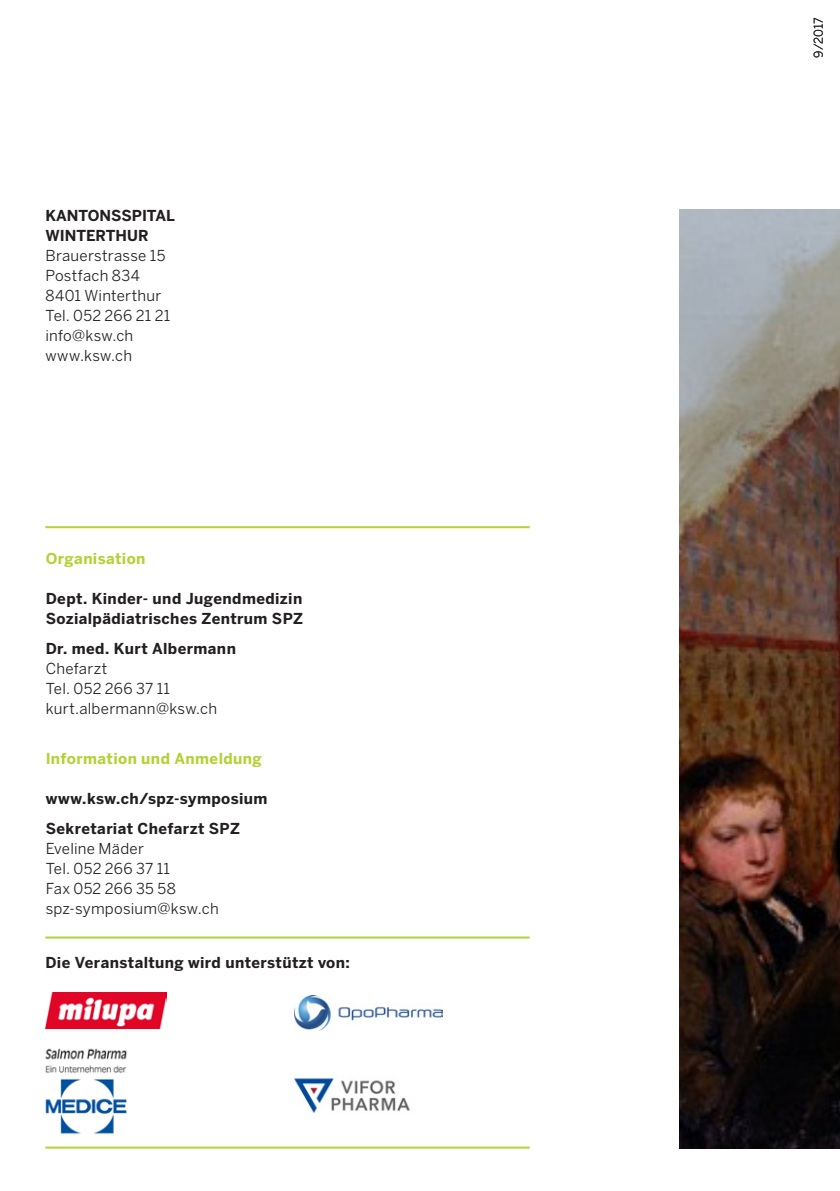
<style>
.page{position:relative;width:840px;height:1191px;background:#fff}
.page>*{position:absolute;margin:0;border:0;box-sizing:border-box;transform-origin:0 0}
.t1{font:15px/20px "Benton Sans";letter-spacing:.015em;color:#231f20}
.t2{font:700 15px/20px "Benton Sans";letter-spacing:.025em;color:#231f20}
.t3{font:700 15px "Benton Sans";letter-spacing:.025em;color:#b3d234}
.t4{font:700 15px/20px "Benton Sans";color:#231f20}
.t5{font:12px "Benton Sans";color:#231f20}
</style>
<div class="page">
<img style="left:294px;top:1078px;width:116px;height:35px">
<img style="left:45px;top:1048px;width:82px;height:87px">
<img style="left:45px;top:992px;width:122px;height:37px">
<img style="left:294px;top:995px;width:148px;height:36px">
<hr style="left:45px;top:526px;width:484px;height:2px;background:#b3d234">
<hr style="left:45px;top:936px;width:484px;height:2px;background:#b3d234">
<hr style="left:45px;top:1146px;width:484px;height:2px;background:#b3d234">
<img style="left:679px;top:210px;width:160px;height:938px">
<p class="t4" style="left:45px;top:206px;width:131px">KANTONSSPITAL<br>WINTERTHUR</p>
<p class="t1" style="left:45px;top:245px;width:126px">Brauerstrasse 15<br>Postfach 834<br>8401 Winterthur<br>Tel. 052 266 21 21 info@ksw.ch www.ksw.ch</p>
<p class="t3" style="left:46px;top:549px;width:101px">Organisation</p>
<p class="t2" style="left:46px;top:589px;width:259px">Dept. Kinder- und Jugendmedizin<br>Sozialpädiatrisches Zentrum SPZ</p>
<p class="t2" style="left:46px;top:639px;width:192px">Dr. med. Kurt Albermann</p>
<p class="t1" style="left:46px;top:658px;width:173px">Chefarzt<br>Tel. 052 266 37 11 kurt.albermann@ksw.ch</p>
<p class="t3" style="left:46px;top:749px;width:217px">Information und Anmeldung</p>
<p class="t2" style="left:46px;top:784px;width:223px;line-height:30px">www.ksw.ch/spz-symposium<br>Sekretariat Chefarzt SPZ</p>
<p class="t1" style="left:46px;top:838px;width:174px">Eveline Mäder<br>Tel. 052 266 37 11<br>Fax 052 266 35 58 spz-symposium@ksw.ch</p>
<p class="t2" style="left:45px;top:953px;width:306px">Die Veranstaltung wird unterstützt von:</p>
<p class="t5" style="left:811px;top:58px;width:42px;rotate:-90deg">9/2017</p>
</div>
